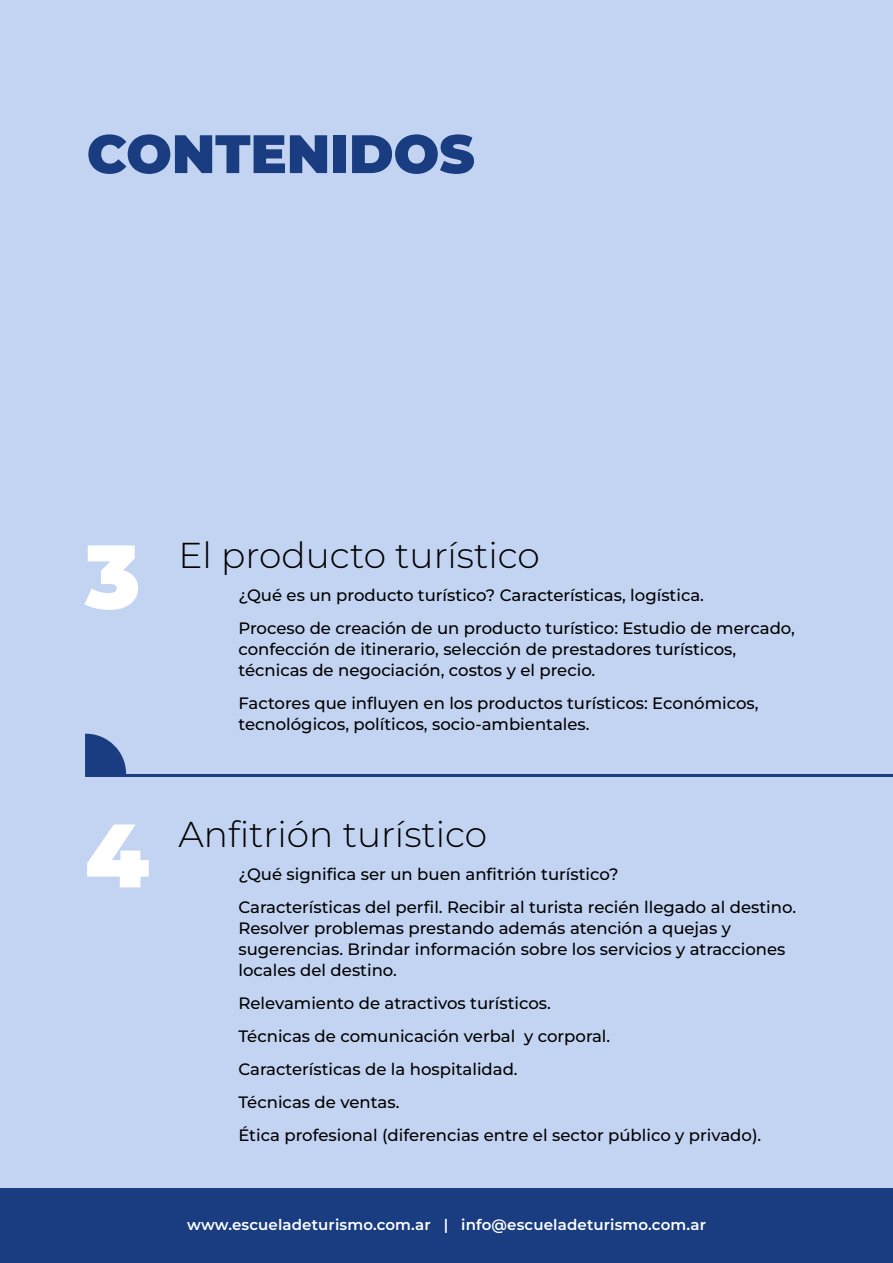
<style>
.page{position:relative;width:893px;height:1263px;background:#c3d4f2}
.page>*{position:absolute;margin:0;border:0;box-sizing:border-box;transform-origin:0 0}
.t1{font:900 90px "Montserrat";color:#fff}
.t2{font:900 54px "Montserrat";color:#193d80}
.t3{font:300 36px "Montserrat";color:#000}
.t4{font:500 16.5px/33px "Montserrat";color:#000}
.t5{font:600 15px "Montserrat";letter-spacing:.01em;color:#fff}
</style>
<div class="page">
<svg style="left:85px;top:734px;width:808px;height:43px"></svg>
<div style="left:0;top:1188px;width:893px;height:75px;background:#193d80"></div>
<h2 class="t2" style="left:87px;top:113px;width:389px">CONTENIDOS</h2>
<h1 class="t1" style="left:85px;top:509px;width:57px">3</h1>
<h3 class="t3" style="left:178px;top:531px;width:363px">El producto turístico</h3>
<p class="t4" style="left:238px;top:578px;width:558px">¿Qué es un producto turístico? Características, logística.<br>Proceso de creación de un producto turístico: Estudio de mercado,</p>
<p class="t4" style="left:238px;top:638px;width:499px;line-height:21px">confección de itinerario, selección de prestadores turísticos, técnicas de negociación, costos y el precio.</p>
<p class="t4" style="left:238px;top:692px;width:522px;line-height:21px">Factores que influyen en los productos turísticos: Económicos, tecnológicos, políticos, socio-ambientales.</p>
<h1 class="t1" style="left:85px;top:788px;width:66px">4</h1>
<h3 class="t3" style="left:178px;top:810px;width:310px">Anfitrión turístico</h3>
<p class="t4" style="left:238px;top:857px;width:559px">¿Qué significa ser un buen anfitrión turístico?<br>Características del perfil. Recibir al turista recién llegado al destino.</p>
<p class="t4" style="left:238px;top:917px;width:549px;line-height:21px">Resolver problemas prestando además atención a quejas y sugerencias. Brindar información sobre los servicios y atracciones locales del destino.</p>
<p class="t4" style="left:238px;top:986px;width:524px">Relevamiento de atractivos turísticos.<br>Técnicas de comunicación verbal y corporal.<br>Características de la hospitalidad.<br>Técnicas de ventas.<br>Ética profesional (diferencias entre el sector público y privado).</p>
<p class="t5" style="left:187px;top:1213px;width:520px">www.escueladeturismo.com.ar | info@escueladeturismo.com.ar</p>
</div>
